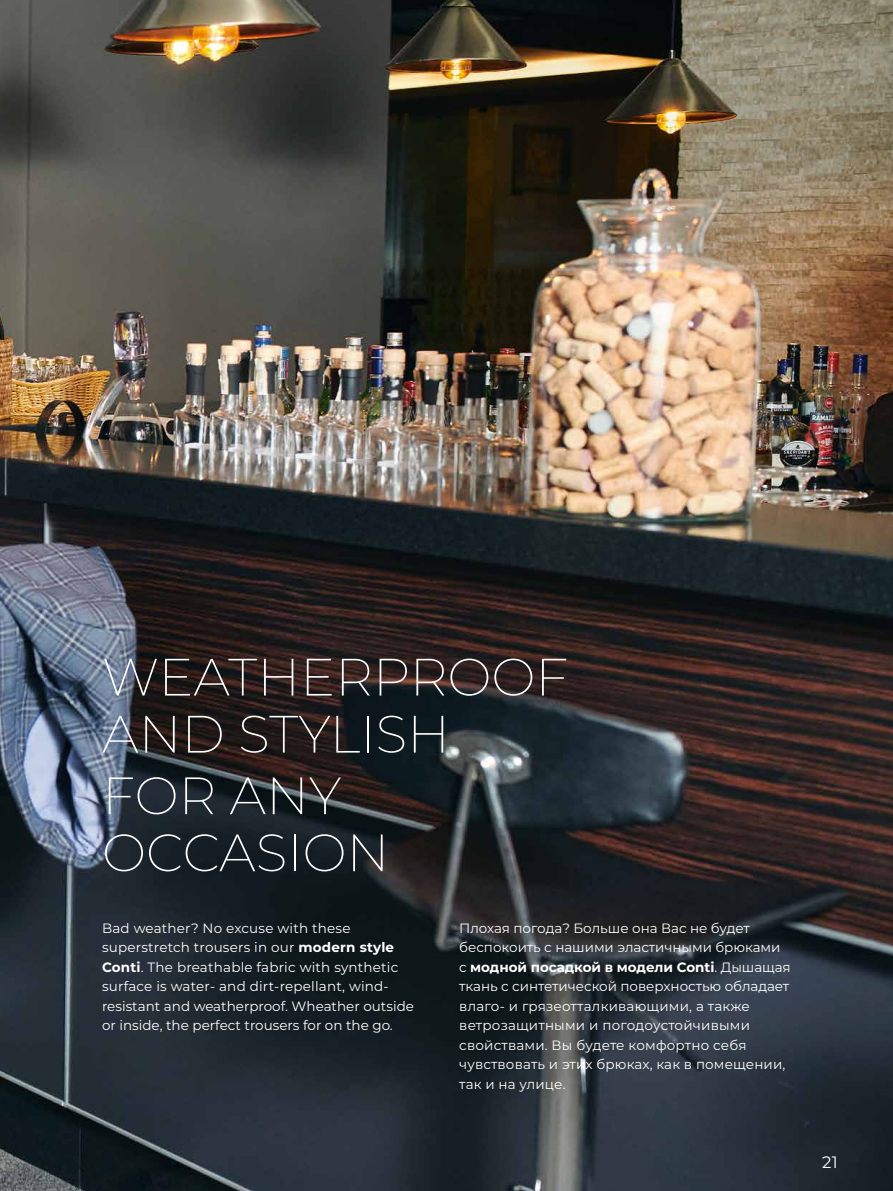
<style>
.page{position:relative;width:893px;height:1191px;background:#fff}
.page>*{position:absolute;margin:0;border:0;box-sizing:border-box;transform-origin:0 0}
.t1{font:200 52.5px/57px "Montserrat";color:#fff}
.t2{font:16.5px "Montserrat";color:#fff}
.t3{font:13.5px/19.5px "Montserrat";color:#fff}
.s1{font-weight:700}
</style>
<div class="page">
<img style="left:0;top:0;width:893px;height:1191px">
<h1 class="t1" style="left:102px;top:647px;width:468px">WEATHERPROOF<br>AND STYLISH</h1>
<h1 class="t1" style="left:102px;top:765px;width:289px">FOR ANY<br>OCCASION</h1>
<p class="t3" style="left:102px;top:917px;width:313px">Bad weather? No excuse with these superstretch trousers in our <span class="s1">modern style Conti</span>. The breathable fabric with synthetic surface is water- and dirt-repellant, wind&shy;resistant and weatherproof. Wheather outside or inside, the perfect trousers for on the go.</p>
<p class="t3" style="left:459px;top:917px;width:333px">Плохая погода? Больше она Вас не будет беспокоить с нашими эластичными брюками с <span class="s1">модной посадкой в модели Conti</span>. Дышащая ткань с синтетической поверхностью обладает влаго- и грязеотталкивающими, а также ветрозащитными и погодоустойчивыми свойствами. Вы будете комфортно себя чувствовать и этих брюках, как в помещении, так и на улице.</p>
<p class="t2" style="left:822px;top:1150px;width:17px">21</p>
</div>
